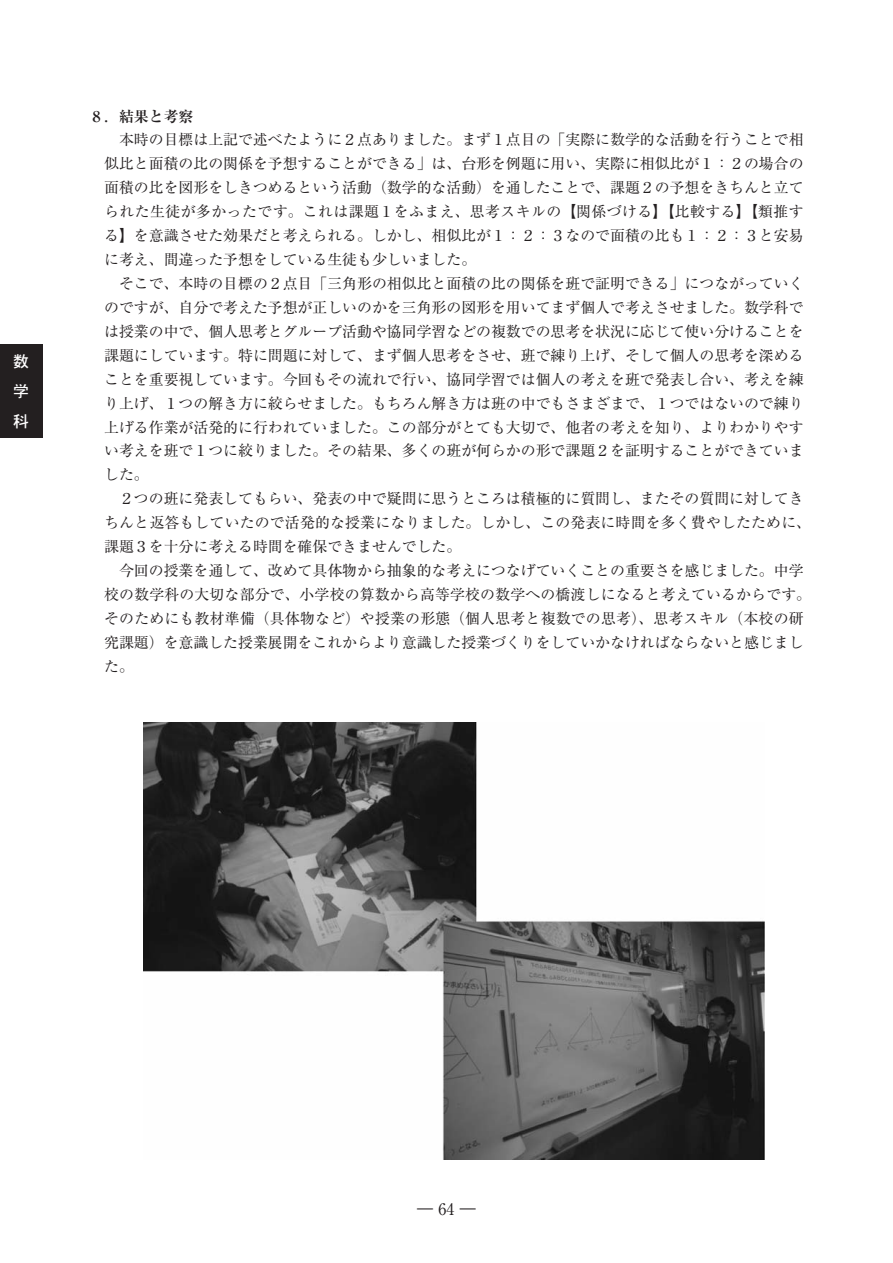
<style>
.page{position:relative;width:893px;height:1263px;background:#fff}
.page>*{position:absolute;margin:0;border:0;box-sizing:border-box;transform-origin:0 0}
.t1{font:15.9px "Ryumin Pr 6 N Reg 90 pv RKSJ H";color:#231f20}
.t2{font:15.9px/30.3px "DFHS Gothic Std W5 90 pv RKSJ V";color:#fff;text-align:justify}
.t3{font:14.85px/23.9px "Ryumin Pr 6 N Reg 90 pv RKSJ H";color:#231f20}
.t4{font:14.85px "Ryumin Pr 6 N Bold 90 pv RKSJ H";color:#231f20}
</style>
<div class="page">
<img style="left:144px;top:722px;width:620px;height:438px">
<div style="left:0;top:344px;width:43px;height:94px;background:#231f20"></div>
<p class="t2" style="left:13px;top:348px;width:17px">数学科</p>
<p class="t4" style="left:89px;top:110px;width:106px">８．結果と考察</p>
<p class="t3" style="left:104px;top:130px;width:708px">　本時の目標は上記で述べたように２点ありました。まず１点目の「実際に数学的な活動を行うことで相似比と面積の比の関係を予想することができる」は、台形を例題に用い、実際に相似比が１：２の場合の面積の比を図形をしきつめるという活動（数学的な活動）を通したことで、課題２の予想をきちんと立てられた生徒が多かったです。これは課題１をふまえ、思考スキルの【関係づける】【比較する】【類推する】を意識させた効果だと考えられる。しかし、相似比が１：２：３なので面積の比も１：２：３と安易に考え、間違った予想をしている生徒も少しいました。<br>　そこで、本時の目標の２点目「三角形の相似比と面積の比の関係を班で証明できる」につながっていくのですが、自分で考えた予想が正しいのかを三角形の図形を用いてまず個人で考えさせました。数学科では授業の中で、個人思考とグループ活動や協同学習などの複数での思考を状況に応じて使い分けることを課題にしています。特に問題に対して、まず個人思考をさせ、班で練り上げ、そして個人の思考を深めることを重要視しています。今回もその流れで行い、協同学習では個人の考えを班で発表し合い、考えを練り上げ、１つの解き方に絞らせました。もちろん解き方は班の中でもさまざまで、１つではないので練り上げる作業が活発的に行われていました。この部分がとても大切で、他者の考えを知り、よりわかりやすい考えを班で１つに絞りました。その結果、多くの班が何らかの形で課題２を証明することができていました。<br>　２つの班に発表してもらい、発表の中で疑問に思うところは積極的に質問し、またその質問に対してきちんと返答もしていたので活発的な授業になりました。しかし、この発表に時間を多く費やしたために、課題３を十分に考える時間を確保できませんでした。<br>　今回の授業を通して、改めて具体物から抽象的な考えにつなげていくことの重要さを感じました。中学校の数学科の大切な部分で、小学校の算数から高等学校の数学への橋渡しになると考えているからです。そのためにも教材準備（具体物など）や授業の形態（個人思考と複数での思考）、思考スキル（本校の研究課題）を意識した授業展開をこれからより意識した授業づくりをしていかなければならないと感じました。</p>
<p class="t1" style="left:417px;top:1203px;width:60px">― 64 ―</p>
</div>
